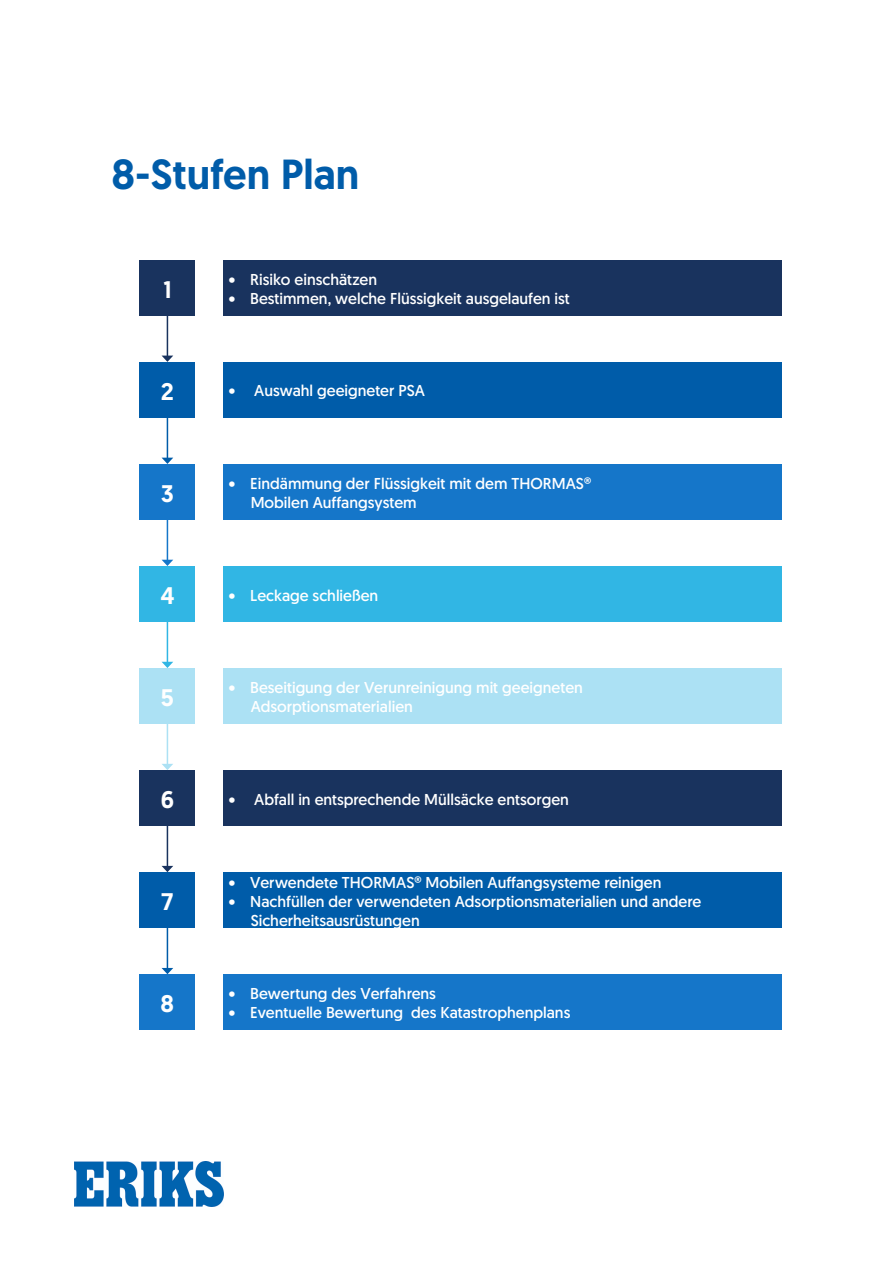
<style>
.page{position:relative;width:893px;height:1263px;background:#fff}
.page>*{position:absolute;margin:0;border:0;box-sizing:border-box;transform-origin:0 0}
.t1{font:500 42px "Geomanist Word";color:#005ca9}
.t2{font:500 24px "Geomanist Word";color:#fff}
.t3{font:15.75px/18.9px "Geomanist Word";color:#fff}
</style>
<div class="page">
<div style="left:140px;top:362px;width:55px;height:56px;background:#005ca9"></div>
<div style="left:140px;top:872px;width:55px;height:56px;background:#005ca9"></div>
<div style="left:140px;top:464px;width:55px;height:56px;background:#1576c9"></div>
<div style="left:140px;top:974px;width:55px;height:56px;background:#1576c9"></div>
<div style="left:140px;top:566px;width:55px;height:56px;background:#31b6e4"></div>
<div style="left:140px;top:668px;width:55px;height:56px;background:#ace1f4"></div>
<div style="left:140px;top:260px;width:55px;height:56px;background:#19335e"></div>
<div style="left:140px;top:770px;width:55px;height:56px;background:#19335e"></div>
<div style="left:223px;top:260px;width:558px;height:56px;background:#19335e"></div>
<div style="left:223px;top:362px;width:558px;height:56px;background:#005ca9"></div>
<div style="left:223px;top:464px;width:558px;height:56px;background:#1576c9"></div>
<div style="left:223px;top:974px;width:558px;height:56px;background:#1576c9"></div>
<div style="left:223px;top:566px;width:558px;height:56px;background:#31b6e4"></div>
<div style="left:223px;top:668px;width:558px;height:56px;background:#ace1f4"></div>
<div style="left:223px;top:770px;width:558px;height:56px;background:#19335e"></div>
<div style="left:223px;top:872px;width:558px;height:56px;background:#005ca9"></div>
<hr style="left:167px;top:316px;width:1px;height:40px;background:#19335e">
<svg style="left:162px;top:356px;width:11px;height:6px"></svg>
<hr style="left:167px;top:418px;width:1px;height:40px;background:#005ca9">
<svg style="left:162px;top:458px;width:11px;height:6px"></svg>
<hr style="left:167px;top:520px;width:1px;height:40px;background:#1576c9">
<svg style="left:162px;top:560px;width:11px;height:6px"></svg>
<hr style="left:167px;top:622px;width:1px;height:40px;background:#31b6e4">
<svg style="left:162px;top:662px;width:11px;height:6px"></svg>
<hr style="left:167px;top:724px;width:1px;height:40px;background:#ace1f4">
<svg style="left:162px;top:764px;width:11px;height:6px"></svg>
<hr style="left:167px;top:826px;width:1px;height:40px;background:#19335e">
<svg style="left:162px;top:866px;width:11px;height:6px"></svg>
<hr style="left:167px;top:928px;width:1px;height:41px;background:#005ca9">
<svg style="left:162px;top:968px;width:11px;height:6px"></svg>
<img style="left:74px;top:1161px;width:149px;height:46px">
<h1 class="t1" style="left:112px;top:146px;width:249px">8-Stufen Plan</h1>
<h2 class="t2" style="left:163px;top:274px;width:10px">1</h2>
<h2 class="t2" style="left:161px;top:376px;width:14px">2</h2>
<h2 class="t2" style="left:161px;top:478px;width:14px">3</h2>
<h2 class="t2" style="left:160px;top:580px;width:16px">4</h2>
<h2 class="t2" style="left:161px;top:682px;width:14px">5</h2>
<h2 class="t2" style="left:161px;top:784px;width:15px">6</h2>
<h2 class="t2" style="left:161px;top:886px;width:14px">7</h2>
<h2 class="t2" style="left:161px;top:988px;width:15px">8</h2>
<p class="t3" style="left:229px;top:270px;width:150px">• Risiko einschätzen</p>
<p class="t3" style="left:229px;top:289px;width:342px">• Bestimmen, welche Flüssigkeit ausgelaufen ist</p>
<p class="t3" style="left:229px;top:381px;width:197px">• Auswahl geeigneter PSA</p>
<p class="t3" style="left:251px;top:474px;width:342px;text-indent:-22px">• Eindämmung der Flüssigkeit mit dem THORMAS®<br>Mobilen Auffangsystem</p>
<p class="t3" style="left:229px;top:585px;width:151px">• Leckage schließen</p>
<p class="t3" style="left:251px;top:678px;width:334px;text-indent:-22px">• Beseitigung der Verunreinigung mit geeigneten<br>Adsorptionsmaterialien</p>
<p class="t3" style="left:229px;top:789px;width:341px">• Abfall in entsprechende Müllsäcke entsorgen</p>
<p class="t3" style="left:229px;top:873px;width:434px">• Verwendete THORMAS® Mobilen Auffangsysteme reinigen</p>
<p class="t3" style="left:251px;top:891px;width:452px;text-indent:-22px">• Nachfüllen der verwendeten Adsorptionsmaterialien und andere<br>Sicherheitsausrüstungen</p>
<p class="t3" style="left:229px;top:984px;width:208px">• Bewertung des Verfahrens</p>
<p class="t3" style="left:229px;top:1003px;width:343px">• Eventuelle Bewertung des Katastrophenplans</p>
</div>
